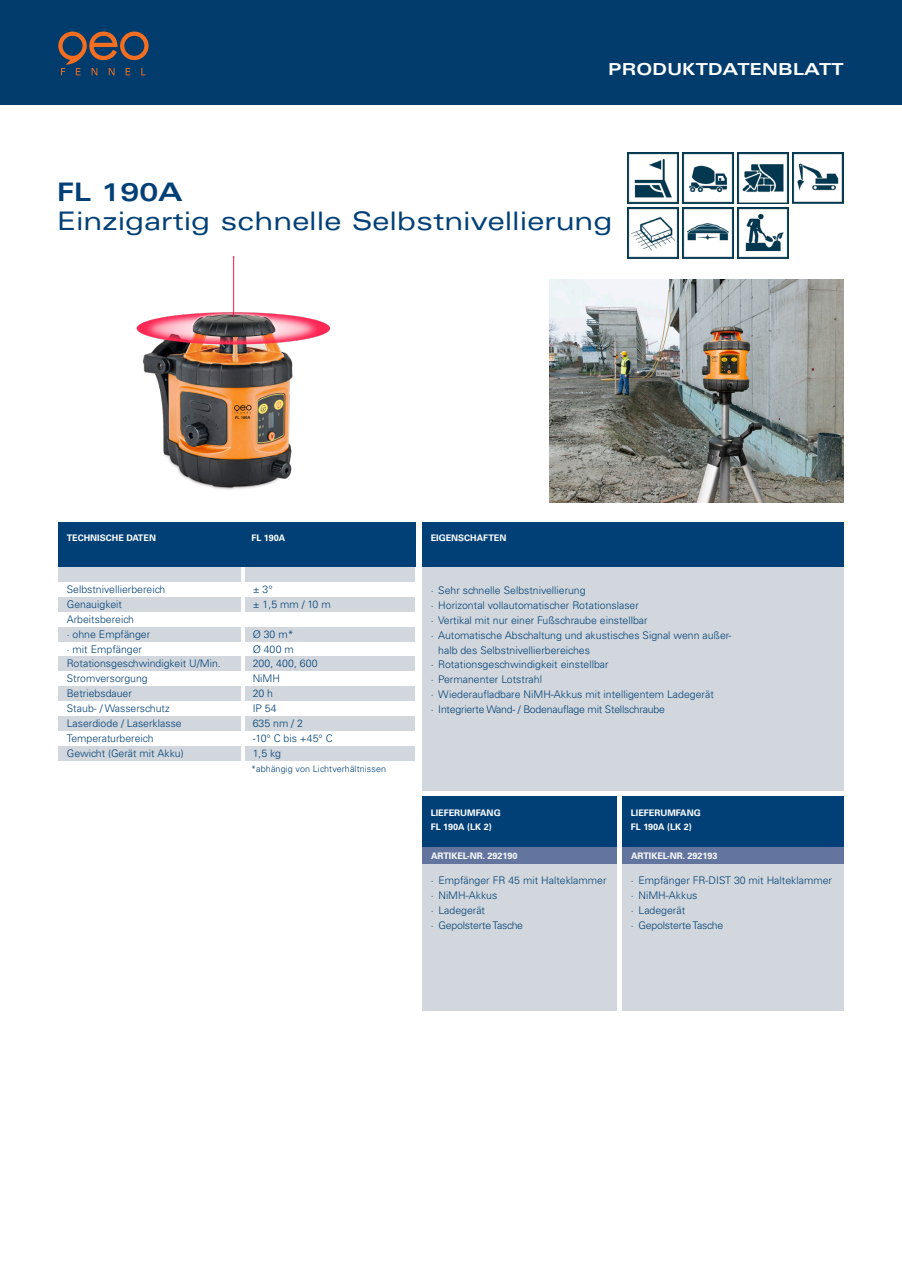
<style>
.page{position:relative;width:902px;height:1272px;background:#fff}
.page>*{position:absolute;margin:0;border:0;box-sizing:border-box;transform-origin:0 0}
.PRODUKT_2_Titel{font:expanded 25.5px "Univers LT Std";color:#014077}
.PRODUKT_2_Titel-2{font:700 expanded 25.5px "Univers LT Std";color:#014077}
.PRODUKT_2_Titel-3{font:700 expanded 16.5px "Univers LT Std";letter-spacing:.01em;color:#fff}
.Text_in_Kästen{font:300 10.5px/14.9px "Univers LT Std";color:#014077}
.Text_in_Kästen-2{font:300 10.5px "Univers LT Std";letter-spacing:-.02em;color:#014077}
.KASTEN_Head_blau{font:700 9px "Univers LT Std";color:#fff}
.Text_in_Kästen-3{font:300 9px "Univers LT Std";letter-spacing:.01em;color:#014077}
</style>
<div class="page">
<div style="left:0;top:0;width:901px;height:104px;background:#013c6c"></div>
<svg style="left:58px;top:32px;width:90px;height:43px"></svg>
<img style="left:136px;top:256px;width:195px;height:234px">
<img style="left:550px;top:279px;width:293px;height:223px">
<img style="left:682px;top:207px;width:51px;height:51px">
<img style="left:792px;top:152px;width:51px;height:52px">
<img style="left:737px;top:152px;width:51px;height:52px">
<img style="left:682px;top:152px;width:51px;height:52px">
<img style="left:627px;top:152px;width:51px;height:52px">
<img style="left:627px;top:207px;width:51px;height:51px">
<img style="left:737px;top:207px;width:51px;height:51px">
<div style="left:422px;top:863px;width:195px;height:148px;background:#d1d7dc"></div>
<div style="left:422px;top:567px;width:421px;height:223px;background:#d1d7dc"></div>
<div style="left:422px;top:795px;width:195px;height:51px;background:#014077"></div>
<div style="left:422px;top:522px;width:421px;height:45px;background:#014077"></div>
<div style="left:422px;top:846px;width:195px;height:17px;background:#63749e"></div>
<div style="left:58px;top:522px;width:357px;height:45px;background:#014077"></div>
<div style="left:245px;top:656px;width:170px;height:15px;background:#d1d7dc"></div>
<div style="left:58px;top:656px;width:183px;height:15px;background:#d1d7dc"></div>
<div style="left:245px;top:626px;width:170px;height:15px;background:#d1d7dc"></div>
<div style="left:58px;top:626px;width:183px;height:15px;background:#d1d7dc"></div>
<div style="left:245px;top:686px;width:170px;height:15px;background:#d1d7dc"></div>
<div style="left:58px;top:686px;width:183px;height:15px;background:#d1d7dc"></div>
<div style="left:245px;top:745px;width:170px;height:15px;background:#d1d7dc"></div>
<div style="left:58px;top:745px;width:183px;height:15px;background:#d1d7dc"></div>
<div style="left:245px;top:716px;width:170px;height:14px;background:#d1d7dc"></div>
<div style="left:58px;top:716px;width:183px;height:14px;background:#d1d7dc"></div>
<div style="left:245px;top:597px;width:170px;height:14px;background:#d1d7dc"></div>
<div style="left:58px;top:597px;width:183px;height:14px;background:#d1d7dc"></div>
<div style="left:245px;top:567px;width:170px;height:15px;background:#d1d7dc"></div>
<div style="left:58px;top:567px;width:183px;height:15px;background:#d1d7dc"></div>
<div style="left:622px;top:863px;width:221px;height:148px;background:#d1d7dc"></div>
<div style="left:622px;top:795px;width:221px;height:51px;background:#014077"></div>
<div style="left:622px;top:846px;width:221px;height:17px;background:#63749e"></div>
<p class="PRODUKT_2_Titel-3" style="left:608px;top:60px;width:237px">PRODUKTDATENBLATT</p>
<p class="PRODUKT_2_Titel-2" style="left:57px;top:178px;width:127px">FL 190A</p>
<p class="PRODUKT_2_Titel" style="left:57px;top:206px;width:556px">Einzigartig schnelle Selbstnivellierung</p>
<p class="KASTEN_Head_blau" style="left:67px;top:532px;width:91px">TECHNISCHE DATEN</p>
<p class="KASTEN_Head_blau" style="left:251px;top:532px;width:35px">FL 190A</p>
<p class="Text_in_Kästen" style="left:67px;top:582px;width:100px">Selbstnivellierbereich</p>
<p class="Text_in_Kästen" style="left:253px;top:582px;width:21px">± 3°</p>
<p class="Text_in_Kästen" style="left:67px;top:596px;width:57px">Genauigkeit</p>
<p class="Text_in_Kästen" style="left:253px;top:596px;width:79px">± 1,5 mm / 10 m</p>
<p class="Text_in_Kästen" style="left:67px;top:611px;width:69px">Arbeitsbereich</p>
<p class="Text_in_Kästen" style="left:67px;top:626px;width:85px">∙ ohne Empfänger</p>
<p class="Text_in_Kästen" style="left:253px;top:626px;width:42px">Ø 30 m*</p>
<p class="Text_in_Kästen" style="left:67px;top:641px;width:77px">∙ mit Empfänger</p>
<p class="Text_in_Kästen" style="left:253px;top:641px;width:43px">Ø 400 m</p>
<p class="Text_in_Kästen" style="left:67px;top:656px;width:155px">Rotationsgeschwindigkeit U/Min.</p>
<p class="Text_in_Kästen" style="left:253px;top:656px;width:66px">200, 400, 600</p>
<p class="Text_in_Kästen" style="left:67px;top:671px;width:82px">Stromversorgung</p>
<p class="Text_in_Kästen" style="left:253px;top:671px;width:29px">NiMH</p>
<p class="Text_in_Kästen" style="left:67px;top:686px;width:67px">Betriebsdauer</p>
<p class="Text_in_Kästen" style="left:253px;top:686px;width:22px">20 h</p>
<p class="Text_in_Kästen" style="left:67px;top:701px;width:104px">Staub- / Wasserschutz</p>
<p class="Text_in_Kästen" style="left:253px;top:701px;width:25px">IP 54</p>
<p class="Text_in_Kästen" style="left:67px;top:715px;width:116px">Laserdiode / Laserklasse</p>
<p class="Text_in_Kästen" style="left:253px;top:715px;width:52px">635 nm / 2</p>
<p class="Text_in_Kästen" style="left:67px;top:730px;width:88px">Temperaturbereich</p>
<p class="Text_in_Kästen" style="left:253px;top:730px;width:81px">-10° C bis +45° C</p>
<p class="Text_in_Kästen" style="left:67px;top:745px;width:118px">Gewicht (Gerät mit Akku)</p>
<p class="Text_in_Kästen" style="left:253px;top:745px;width:30px">1,5 kg</p>
<p class="Text_in_Kästen-3" style="left:251px;top:763px;width:137px">*abhängig von Lichtverhältnissen</p>
<p class="KASTEN_Head_blau" style="left:431px;top:532px;width:77px">EIGENSCHAFTEN</p>
<p class="Text_in_Kästen" style="left:431px;top:583px;width:156px">· Sehr schnelle Selbstnivellierung</p>
<p class="Text_in_Kästen" style="left:431px;top:597px;width:210px">· Horizontal vollautomatischer Rotationslaser</p>
<p class="Text_in_Kästen" style="left:431px;top:612px;width:218px">· Vertikal mit nur einer Fußschraube einstellbar</p>
<p class="Text_in_Kästen" style="left:438px;top:627px;width:294px;text-indent:-8px">· Automatische Abschaltung und akustisches Signal wenn außer&shy;halb des Selbstnivellierbereiches</p>
<p class="Text_in_Kästen" style="left:431px;top:657px;width:179px">· Rotationsgeschwindigkeit einstellbar</p>
<p class="Text_in_Kästen" style="left:431px;top:672px;width:113px">· Permanenter Lotstrahl</p>
<p class="Text_in_Kästen" style="left:431px;top:687px;width:284px">· Wiederaufladbare NiMH-Akkus mit intelligentem Ladegerät</p>
<p class="Text_in_Kästen-2" style="left:431px;top:703px;width:235px">· Integrierte Wand- / Bodenauflage mit Stellschraube</p>
<p class="KASTEN_Head_blau" style="left:431px;top:807px;width:71px">LIEFERUMFANG</p>
<p class="KASTEN_Head_blau" style="left:431px;top:821px;width:62px">FL 190A (LK 2)</p>
<p class="KASTEN_Head_blau" style="left:630px;top:807px;width:71px">LIEFERUMFANG</p>
<p class="KASTEN_Head_blau" style="left:630px;top:821px;width:62px">FL 190A (LK 2)</p>
<p class="KASTEN_Head_blau" style="left:431px;top:850px;width:88px">ARTIKEL-NR. 292190</p>
<p class="KASTEN_Head_blau" style="left:631px;top:850px;width:88px">ARTIKEL-NR. 292193</p>
<p class="Text_in_Kästen" style="left:431px;top:872px;width:177px">· Empfänger FR 45 mit Halteklammer</p>
<p class="Text_in_Kästen" style="left:431px;top:887px;width:68px">· NiMH-Akkus</p>
<p class="Text_in_Kästen" style="left:431px;top:902px;width:56px">· Ladegerät</p>
<p class="Text_in_Kästen-2" style="left:431px;top:918px;width:94px">· Gepolsterte Tasche</p>
<p class="Text_in_Kästen" style="left:631px;top:872px;width:202px">· Empfänger FR-DIST 30 mit Halteklammer</p>
<p class="Text_in_Kästen" style="left:631px;top:887px;width:68px">· NiMH-Akkus</p>
<p class="Text_in_Kästen" style="left:631px;top:902px;width:56px">· Ladegerät</p>
<p class="Text_in_Kästen-2" style="left:631px;top:918px;width:94px">· Gepolsterte Tasche</p>
</div>
